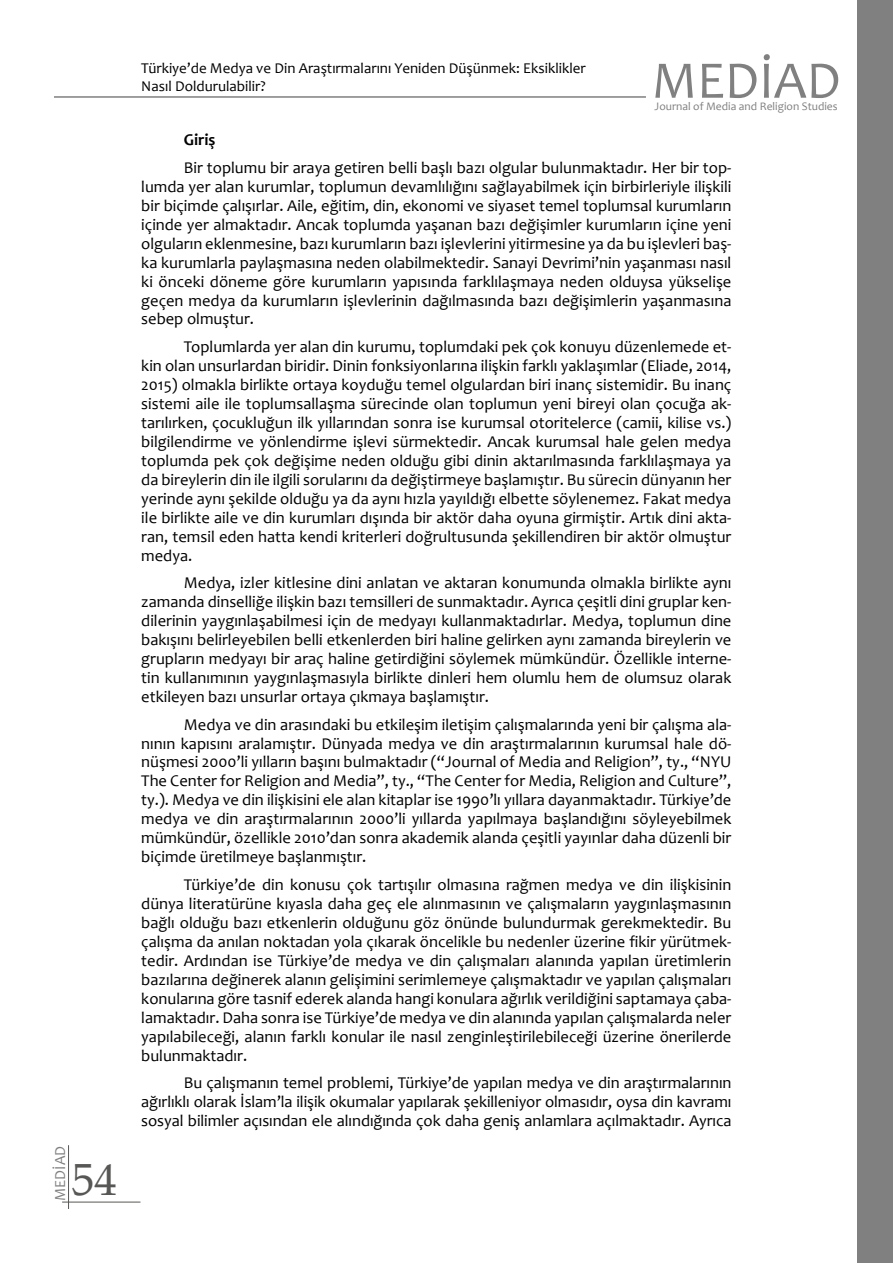
<style>
.page{position:relative;width:893px;height:1263px;background:#fff}
.page>*{position:absolute;margin:0;border:0;box-sizing:border-box;transform-origin:0 0}
.t1{font:53.25px "Candara";color:#818080}
.t2{font:45px "Book Antiqua";color:#575756}
.t3{font:16.5px/19px "Candara";color:#000;text-align:justify}
.t4{font:700 16.5px "Candara";color:#000}
.t5{font:15.45px "Candara";color:#818080}
.t6{font:15px/18px "Candara";color:#000}
.t7{font:11.55px "Candara";color:#818080}
</style>
<div class="page">
<hr style="left:68px;top:1145px;width:1px;height:64px;background:#575756">
<hr style="left:62px;top:1202px;width:78px;height:1px;background:#575756">
<hr style="left:54px;top:96px;width:592px;height:2px;background:#818080">
<div style="left:858px;top:0;width:35px;height:1263px;background:#818080"></div>
<p class="t5" style="left:50px;top:1201px;width:56px;rotate:-90deg">MEDİAD</p>
<h2 class="t2" style="left:72px;top:1148px;width:46px">54</h2>
<p class="t6" style="left:141px;top:59px;width:446px">Türkiye’de Medya ve Din Araştırmalarını Yeniden Düşünmek: Eksiklikler<br>Nasıl Doldurulabilir?</p>
<h1 class="t1" style="left:652px;top:47px;width:191px">MEDİAD</h1>
<p class="t7" style="left:655px;top:99px;width:185px">Journal of Media and Religion Studies</p>
<p class="t4" style="left:184px;top:129px;width:33px">Giriş</p>
<p class="t3" style="left:141px;top:158px;width:592px;text-indent:43px">Bir toplumu bir araya getiren belli başlı bazı olgular bulunmaktadır. Her bir top&shy;lumda yer alan kurumlar, toplumun devamlılığını sağlayabilmek için birbirleriyle ilişkili bir biçimde çalışırlar. Aile, eğitim, din, ekonomi ve siyaset temel toplumsal kurumların içinde yer almaktadır. Ancak toplumda yaşanan bazı değişimler kurumların içine yeni olguların eklenmesine, bazı kurumların bazı işlevlerini yitirmesine ya da bu işlevleri baş&shy;ka kurumlarla paylaşmasına neden olabilmektedir. Sanayi Devrimi’nin yaşanması nasıl ki önceki döneme göre kurumların yapısında farklılaşmaya neden olduysa yükselişe geçen medya da kurumların işlevlerinin dağılmasında bazı değişimlerin yaşanmasına sebep olmuştur.</p>
<p class="t3" style="left:141px;top:337px;width:592px;text-indent:43px">Toplumlarda yer alan din kurumu, toplumdaki pek çok konuyu düzenlemede et&shy;kin olan unsurlardan biridir. Dinin fonksiyonlarına ilişkin farklı yaklaşımlar (Eliade, 2014, 2015) olmakla birlikte ortaya koyduğu temel olgulardan biri inanç sistemidir. Bu inanç sistemi aile ile toplumsallaşma sürecinde olan toplumun yeni bireyi olan çocuğa ak&shy;tarılırken, çocukluğun ilk yıllarından sonra ise kurumsal otoritelerce (camii, kilise vs.) bilgilendirme ve yönlendirme işlevi sürmektedir. Ancak kurumsal hale gelen medya toplumda pek çok değişime neden olduğu gibi dinin aktarılmasında farklılaşmaya ya da bireylerin din ile ilgili sorularını da değiştirmeye başlamıştır. Bu sürecin dünyanın her yerinde aynı şekilde olduğu ya da aynı hızla yayıldığı elbette söylenemez. Fakat medya ile birlikte aile ve din kurumları dışında bir aktör daha oyuna girmiştir. Artık dini akta&shy;ran, temsil eden hatta kendi kriterleri doğrultusunda şekillendiren bir aktör olmuştur medya.</p>
<p class="t3" style="left:141px;top:573px;width:592px;text-indent:43px">Medya, izler kitlesine dini anlatan ve aktaran konumunda olmakla birlikte aynı zamanda dinselliğe ilişkin bazı temsilleri de sunmaktadır. Ayrıca çeşitli dini gruplar ken&shy;dilerinin yaygınlaşabilmesi için de medyayı kullanmaktadırlar. Medya, toplumun dine bakışını belirleyebilen belli etkenlerden biri haline gelirken aynı zamanda bireylerin ve grupların medyayı bir araç haline getirdiğini söylemek mümkündür. Özellikle interne&shy;tin kullanımının yaygınlaşmasıyla birlikte dinleri hem olumlu hem de olumsuz olarak etkileyen bazı unsurlar ortaya çıkmaya başlamıştır.</p>
<p class="t3" style="left:141px;top:714px;width:592px;text-indent:43px">Medya ve din arasındaki bu etkileşim iletişim çalışmalarında yeni bir çalışma ala&shy;nının kapısını aralamıştır. Dünyada medya ve din araştırmalarının kurumsal hale dö&shy;nüşmesi 2000’li yılların başını bulmaktadır (“Journal of Media and Religion”, ty., “NYU The Center for Religion and Media”, ty., “The Center for Media, Religion and Culture”, ty.). Medya ve din ilişkisini ele alan kitaplar ise 1990’lı yıllara dayanmaktadır. Türkiye’de medya ve din araştırmalarının 2000’li yıllarda yapılmaya başlandığını söyleyebilmek mümkündür, özellikle 2010’dan sonra akademik alanda çeşitli yayınlar daha düzenli bir biçimde üretilmeye başlanmıştır.</p>
<p class="t3" style="left:141px;top:875px;width:592px;text-indent:43px">Türkiye’de din konusu çok tartışılır olmasına rağmen medya ve din ilişkisinin dünya literatürüne kıyasla daha geç ele alınmasının ve çalışmaların yaygınlaşmasının bağlı olduğu bazı etkenlerin olduğunu göz önünde bulundurmak gerekmektedir. Bu çalışma da anılan noktadan yola çıkarak öncelikle bu nedenler üzerine fikir yürütmek&shy;tedir. Ardından ise Türkiye’de medya ve din çalışmaları alanında yapılan üretimlerin bazılarına değinerek alanın gelişimini serimlemeye çalışmaktadır ve yapılan çalışmaları konularına göre tasnif ederek alanda hangi konulara ağırlık verildiğini saptamaya çaba&shy;lamaktadır. Daha sonra ise Türkiye’de medya ve din alanında yapılan çalışmalarda neler yapılabileceği, alanın farklı konular ile nasıl zenginleştirilebileceği üzerine önerilerde bulunmaktadır.</p>
<p class="t3" style="left:141px;top:1073px;width:592px;text-indent:43px">Bu çalışmanın temel problemi, Türkiye’de yapılan medya ve din araştırmalarının ağırlıklı olarak İslam’la ilişik okumalar yapılarak şekilleniyor olmasıdır, oysa din kavramı sosyal bilimler açısından ele alındığında çok daha geniş anlamlara açılmaktadır. Ayrıca</p>
</div>
